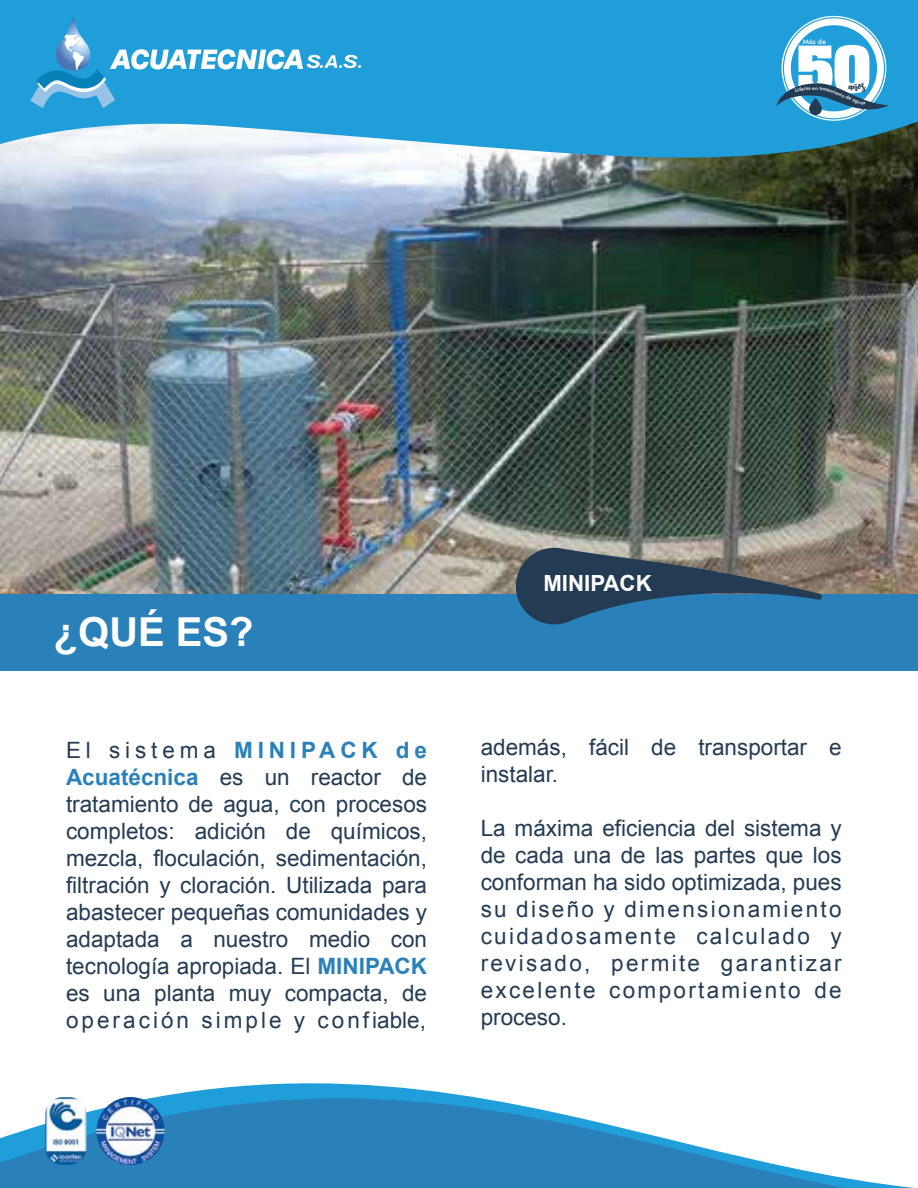
<style>
.page{position:relative;width:918px;height:1188px;background:#fff}
.page>*{position:absolute;margin:0;border:0;box-sizing:border-box;transform-origin:0 0}
.t1{font:700 39.9px "Arial";color:#fff}
.t2{font:22.5px/27px "Arial";color:#243c53;text-align:justify}
.t3{font:700 22.2px "Arial";color:#fff}
.t4{font:8.4px "October Twilight";color:#243c53}
.t5{font:500 7.05px "Futura BT";color:#fff}
.t6{font:500 4.95px "Futura BT";color:#fff}
.s1{font-weight:700;color:#2a81ba}
</style>
<div class="page">
<img style="left:0;top:249px;width:918px;height:345px">
<svg style="left:0;top:1083px;width:915px;height:105px;fill:#2a81ba"></svg>
<svg style="left:0;top:0;width:918px;height:249px;background:#5597b6"></svg>
<img style="left:45px;top:1097px;width:41px;height:68px">
<img style="left:96px;top:1097px;width:69px;height:68px;border-radius:34px">
<svg style="left:30px;top:16px;width:331px;height:92px;background:#3aa7dc"></svg>
<div style="left:0;top:594px;width:918px;height:77px;background:#2a81ba"></div>
<svg style="left:511px;top:547px;width:311px;height:78px"></svg>
<svg style="left:776px;top:16px;width:113px;height:105px"></svg>
<p class="t5" style="left:803px;top:37px;width:25px">Más de</p>
<p class="t4" style="left:849px;top:81px;width:18px">AÑOS</p>
<p class="t6" style="left:839px;top:90px;width:13px;rotate:23deg">nto d</p>
<h1 class="t1" style="left:54px;top:606px;width:201px">¿QUÉ ES?</h1>
<p class="t2" style="left:66px;top:737px;width:363px">El sistema <span class="s1">MINIPACK de Acuatécnica</span> es un reactor de tratamiento de agua, con procesos completos: adición de químicos, mezcla, floculación, sedimentación, filtración y cloración. Utilizada para abastecer pequeñas comunidades y adaptada a nuestro medio con tecnología apropiada. El <span class="s1">MINIPACK </span>es una planta muy compacta, de operación simple y confiable,</p>
<p class="t3" style="left:543px;top:569px;width:110px">MINIPACK</p>
<p class="t2" style="left:481px;top:734px;width:363px">además, fácil de transportar e instalar.</p>
<p class="t2" style="left:481px;top:815px;width:363px">La máxima eficiencia del sistema y de cada una de las partes que los conforman ha sido optimizada, pues su diseño y dimensionamiento cuidadosamente calculado y revisado, permite garantizar excelente comportamiento de proceso.</p>
</div>
